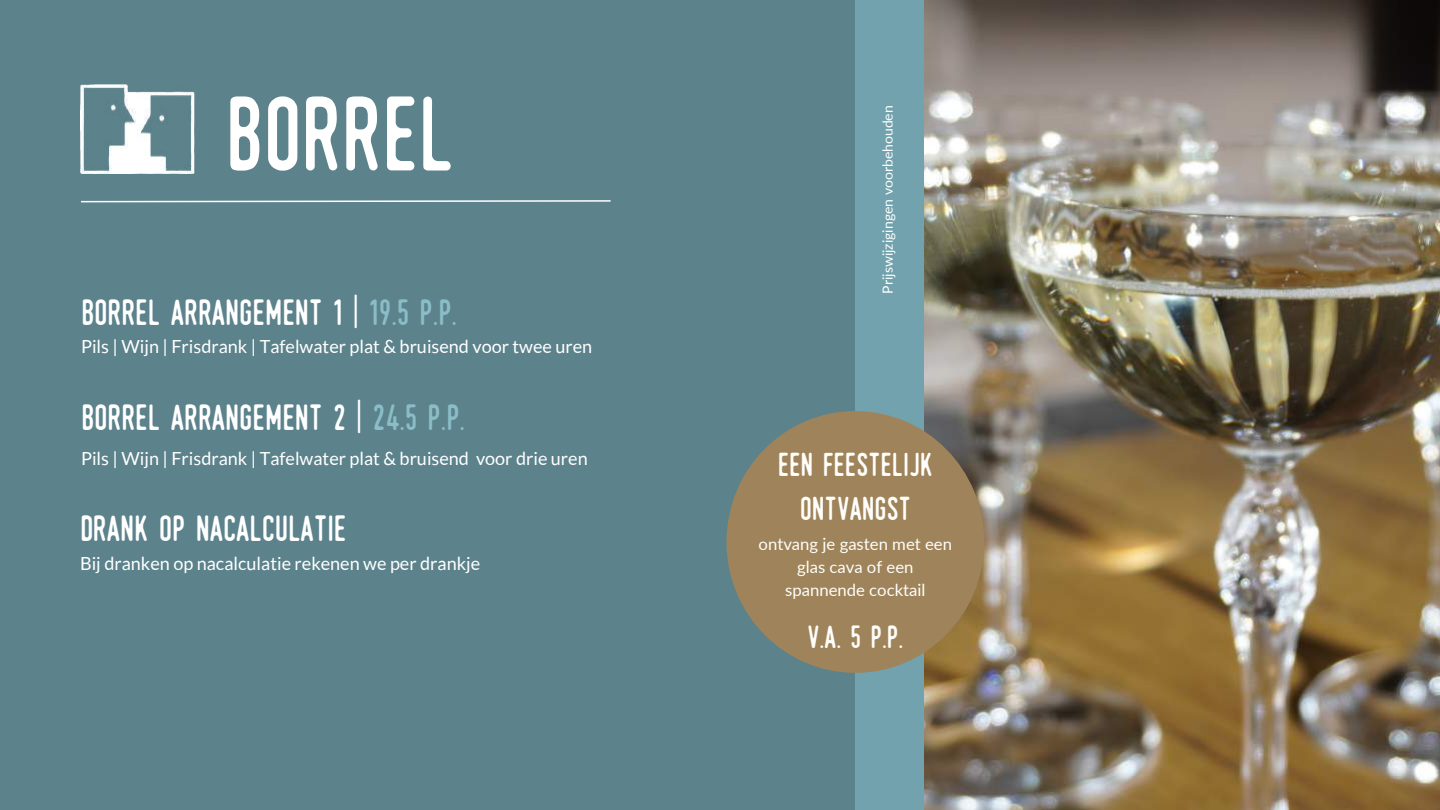
<style>
.page{position:relative;width:1440px;height:810px;background:#fff}
.page>*{position:absolute;margin:0;border:0;box-sizing:border-box;transform-origin:0 0}
.t1{font:102px "Monthoers 2.0 Clean";color:#fff}
.t2{font:35.3px "Monthoers 2.0 Clean";color:#fff}
.t3{font:32px/44.2px "Monthoers 2.0 Clean";color:#fffefa;text-align:center}
.t4{font:31px "Monthoers 2.0 Clean";color:#fffefa}
.t5{font:18.1px "Lato";color:#fff}
.t6{font:16.7px/23.1px "Lato";color:#fffefa;text-align:center}
.t7{font:14px "Lato";color:#fff}
.s1{color:#8bbdc8}
</style>
<div class="page">
<img style="left:924px;top:0;width:516px;height:810px">
<div style="left:0;top:0;width:924px;height:810px;background:#71a2ad"></div>
<div style="left:0;top:0;width:854px;height:810px;background:#5c828b"></div>
<svg style="left:81px;top:200px;width:530px;height:3px"></svg>
<img style="left:80px;top:84px;width:115px;height:89px">
<div style="left:726px;top:411px;width:258px;height:262px;background:#9f845b;border-radius:50%"></div>
<h1 class="t1" style="left:225px;top:76px;width:230px">BORREL</h1>
<h2 class="t2" style="left:81px;top:292px;width:378px">BORREL ARRANGEMENT 1 | <span class="s1">19.5 P.P.</span></h2>
<p class="t5" style="left:81px;top:335px;width:513px">Pils | Wijn | Frisdrank | Tafelwater plat &amp; bruisend voor twee uren</p>
<h2 class="t2" style="left:81px;top:397px;width:386px">BORREL ARRANGEMENT 2 | <span class="s1">24.5 P.P.</span></h2>
<p class="t5" style="left:81px;top:447px;width:508px">Pils | Wijn | Frisdrank | Tafelwater plat &amp; bruisend voor drie uren</p>
<h2 class="t2" style="left:80px;top:508px;width:268px">DRANK OP NACALCULATIE</h2>
<p class="t5" style="left:80px;top:552px;width:402px">Bij dranken op nacalculatie rekenen we per drankje</p>
<p class="t7" style="left:879px;top:294px;width:190px;rotate:-90deg">Prijswijzigingen voorbehouden</p>
<h3 class="t3" style="left:778px;top:443px;width:156px">EEN FEESTELIJK<br>ONTVANGST</h3>
<p class="t6" style="left:759px;top:532px;width:195px">ontvang je gasten met een glas cava of een spannende cocktail</p>
<h3 class="t4" style="left:807px;top:619px;width:98px">V.A. 5 P.P.</h3>
</div>
